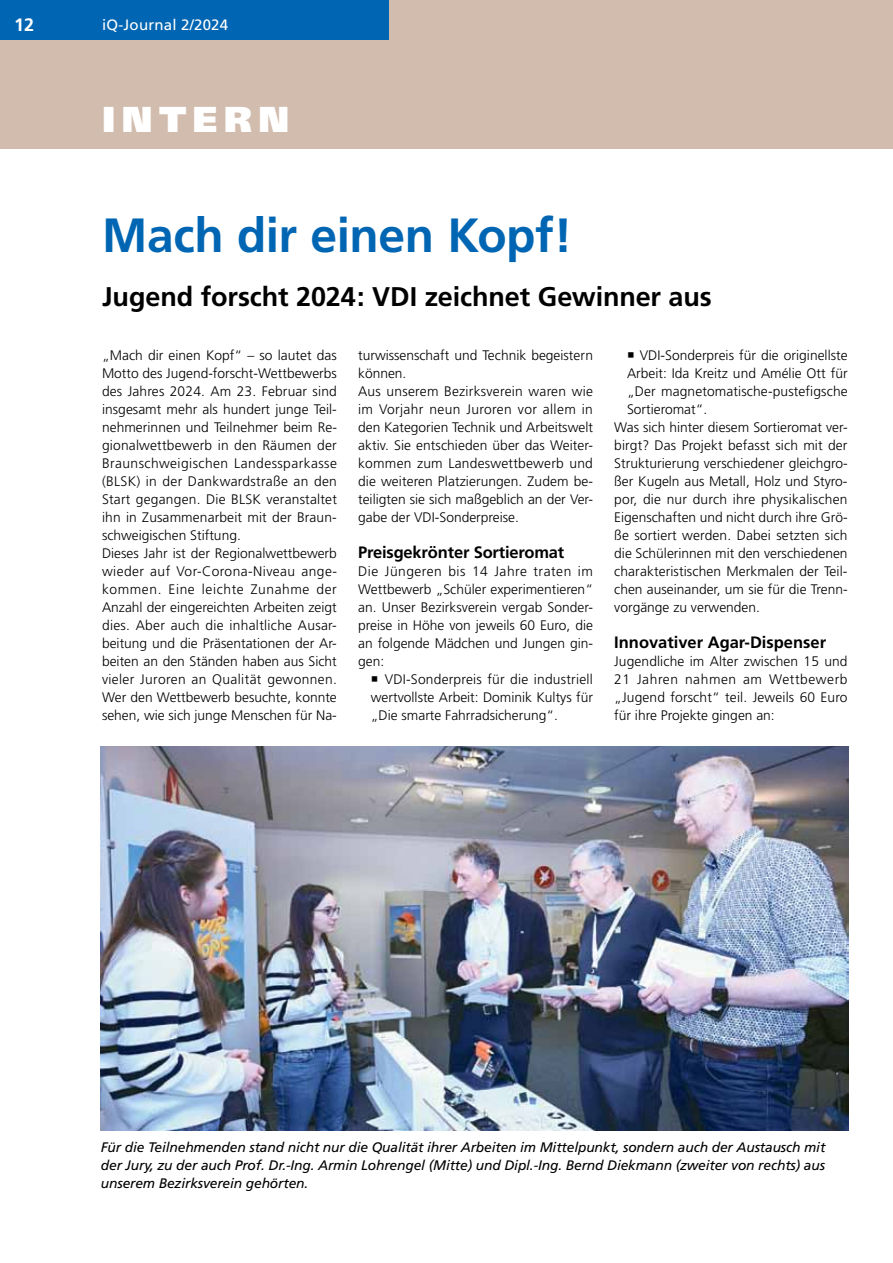
<style>
.page{position:relative;width:893px;height:1263px;background:#fff}
.page>*{position:absolute;margin:0;border:0;box-sizing:border-box;transform-origin:0 0}
.t1{font:700 48px "Frutiger";letter-spacing:-.01em;color:#0066b3}
.t2{font:900 36px "Frutiger";letter-spacing:.18em;color:#fff}
.t3{font:700 27px "Frutiger";letter-spacing:-.005em;color:#000}
.t4{font:700 18px "Frutiger";color:#fff}
.t5{font:700 16.5px "Frutiger";letter-spacing:-.01em;color:#000}
.t6{font:15px "Frutiger";letter-spacing:.015em;color:#fff}
.t7{font:300 13.8px/18px "Frutiger";color:#000;text-align:justify}
.t8{font:italic 13.8px/18px "Frutiger";letter-spacing:-.01em;color:#000;text-align:justify}
</style>
<div class="page">
<div style="left:0;top:0;width:893px;height:149px;background:#d1bcae"></div>
<div style="left:0;top:0;width:387px;height:39px;background:#0066b3"></div>
<img style="left:101px;top:746px;width:747px;height:384px">
<h3 class="t4" style="left:16px;top:14px;width:22px">12</h3>
<p class="t6" style="left:211px;top:16px;width:18px">24</p>
<p class="t6" style="left:104px;top:16px;width:128px">iQ-Journal 2/2019</p>
<h2 class="t2" style="left:102px;top:97px;width:189px">INTERN</h2>
<h1 class="t1" style="left:102px;top:207px;width:472px">Mach dir einen Kopf!</h1>
<h3 class="t3" style="left:102px;top:281px;width:611px">Jugend forscht 2024: VDI zeichnet Gewinner aus</h3>
<p class="t7" style="left:102px;top:346px;width:236px;text-align:left">„Mach dir einen Kopf“ – so lautet das Motto des Jugend-forscht-Wettbewerbs des Jahres 2024. Am 23. Februar sind insgesamt mehr als hundert junge Teil&shy;nehmerinnen und Teilnehmer beim Re&shy;gionalwettbewerb in den Räumen der Braunschweigischen Landessparkasse (BLSK) in der Dankwardstraße an den Start gegangen. Die BLSK veranstaltet ihn in Zusammenarbeit mit der Braun&shy;schweigischen Stiftung.<br>Dieses Jahr ist der Regionalwettbewerb wieder auf Vor-Corona-Niveau ange&shy;kommen. Eine leichte Zunahme der Anzahl der eingereichten Arbeiten zeigt dies. Aber auch die inhaltliche Ausar&shy;beitung und die Präsentationen der Ar&shy;beiten an den Ständen haben aus Sicht vieler Juroren an Qualität gewonnen.<br>Wer den Wettbewerb besuchte, konnte sehen, wie sich junge Menschen für Na-</p>
<p class="t7" style="left:358px;top:346px;width:236px;text-align:left">turwissenschaft und Technik begeistern können.<br>Aus unserem Bezirksverein waren wie im Vorjahr neun Juroren vor allem in den Kategorien Technik und Arbeitswelt aktiv. Sie entschieden über das Weiter&shy;kommen zum Landeswettbewerb und die weiteren Platzierungen. Zudem be&shy;teiligten sie sich maßgeblich an der Ver&shy;gabe der VDI-Sonderpreise.</p>
<p class="t5" style="left:358px;top:543px;width:208px">Preisgekrönter Sortieromat</p>
<p class="t7" style="left:358px;top:562px;width:236px">Die Jüngeren bis 14 Jahre traten im Wettbewerb „Schüler experimentieren“ an. Unser Bezirksverein vergab Sonder&shy;preise in Höhe von jeweils 60 Euro, die an folgende Mädchen und Jungen gin&shy;gen:</p>
<p class="t7" style="left:371px;top:670px;width:224px">○ VDI-Sonderpreis für die industriell wertvollste Arbeit: Dominik Kultys für „Die smarte Fahrradsicherung“.</p>
<p class="t7" style="left:627px;top:346px;width:222px">○ VDI-Sonderpreis für die originellste</p>
<p class="t7" style="left:627px;top:364px;width:222px">Arbeit: Ida Kreitz und Amélie Ott für</p>
<p class="t7" style="left:627px;top:382px;width:222px">„Der magnetomatische-pustefigsche</p>
<p class="t7" style="left:627px;top:400px;width:82px">Sortieromat“.</p>
<p class="t7" style="left:614px;top:418px;width:235px">Was sich hinter diesem Sortieromat ver-</p>
<p class="t7" style="left:614px;top:436px;width:235px">birgt? Das Projekt befasst sich mit der</p>
<p class="t7" style="left:614px;top:454px;width:235px">Strukturierung verschiedener gleichgro-</p>
<p class="t7" style="left:614px;top:472px;width:235px">ßer Kugeln aus Metall, Holz und Styro-</p>
<p class="t7" style="left:614px;top:490px;width:235px">por, die nur durch ihre physikalischen</p>
<p class="t7" style="left:614px;top:508px;width:235px">Eigenschaften und nicht durch ihre Grö-</p>
<p class="t7" style="left:614px;top:526px;width:235px">ße sortiert werden. Dabei setzten sich</p>
<p class="t7" style="left:614px;top:544px;width:235px">die Schülerinnen mit den verschiedenen</p>
<p class="t7" style="left:614px;top:562px;width:235px">charakteristischen Merkmalen der Teil-</p>
<p class="t7" style="left:614px;top:580px;width:235px">chen auseinander, um sie für die Trenn-</p>
<p class="t7" style="left:614px;top:598px;width:147px">vorgänge zu verwenden.</p>
<p class="t5" style="left:614px;top:633px;width:213px">Innovativer Agar-Dispenser</p>
<p class="t7" style="left:614px;top:652px;width:235px">Jugendliche im Alter zwischen 15 und 21 Jahren nahmen am Wettbewerb „Jugend forscht“ teil. Jeweils 60 Euro für ihre Projekte gingen an:</p>
<p class="t8" style="left:101px;top:1138px;width:726px">Für die Teilnehmenden stand nicht nur die Qualität ihrer Arbeiten im Mittelpunkt, sondern auch der Austausch mit der Jury, zu der auch Prof. Dr.-Ing. Armin Lohrengel (Mitte) und Dipl.-Ing. Bernd Diekmann (zweiter von rechts) aus unserem Bezirksverein gehörten.</p>
</div>
